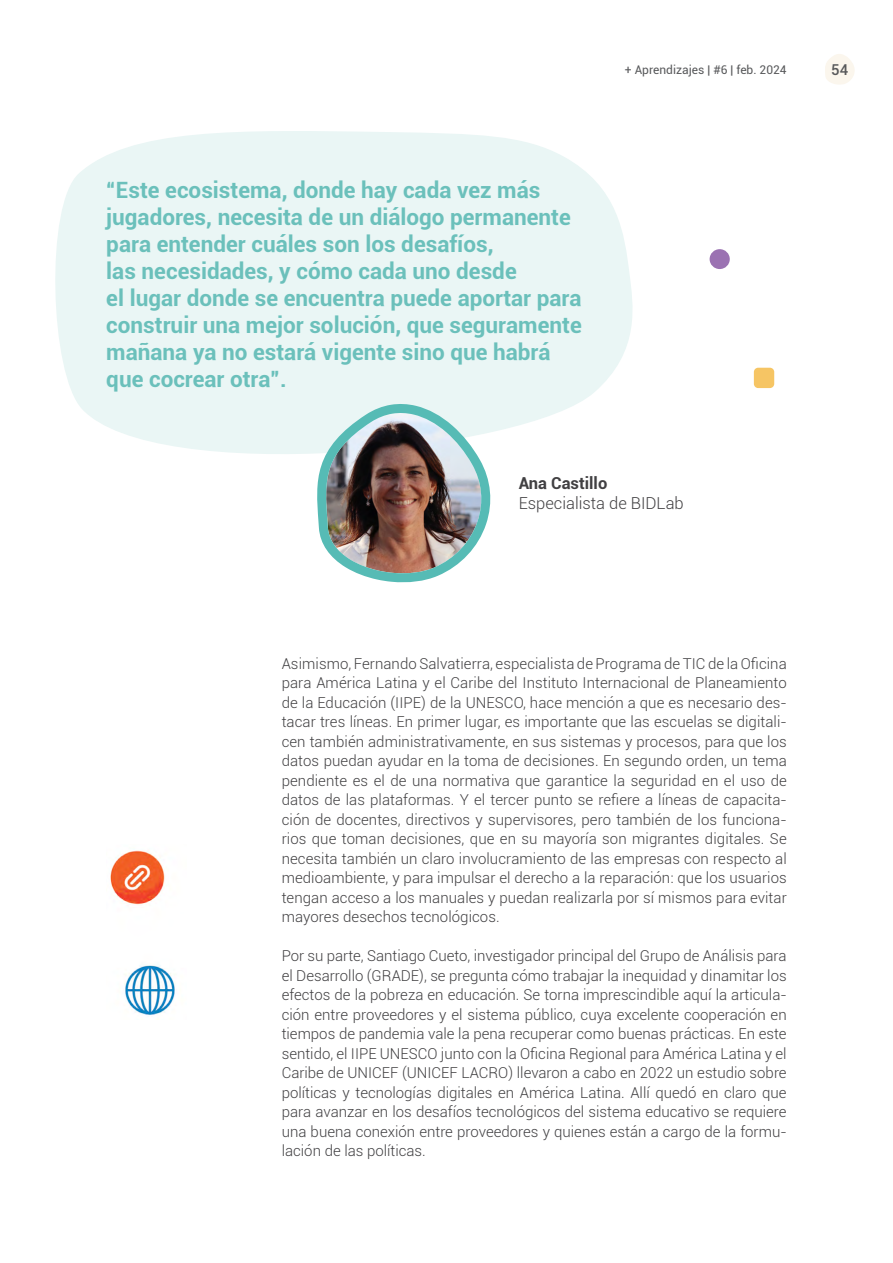
<style>
.page{position:relative;width:893px;height:1263px;background:#fff}
.page>*{position:absolute;margin:0;border:0;box-sizing:border-box;transform-origin:0 0}
.t1{font:700 22.5px/27px "Roboto";color:#6bc0bb}
.t2{font:300 16.5px "Roboto";color:#414042}
.t3{font:700 16.5px "Roboto";color:#414042}
.t4{font:300 15px/19.5px "Roboto";color:#414042;text-align:justify}
.t5{font:500 15px "Roboto";color:#58595b}
.t6{font:12px "Roboto";color:#58595b}
</style>
<div class="page">
<svg style="left:55px;top:131px;width:578px;height:323px;background:#ecf7f6"></svg>
<img style="left:110px;top:850px;width:65px;height:170px">
<div style="left:754px;top:368px;width:20px;height:20px;background:#f6c564;border-radius:4px"></div>
<div style="left:710px;top:249px;width:20px;height:20px;background:#9b72b2;border-radius:50%"></div>
<svg style="left:825px;top:54px;width:30px;height:31px"></svg>
<img style="left:305px;top:397px;width:195px;height:186px">
<p class="t1" style="left:106px;top:176px;width:477px">“Este ecosistema, donde hay cada vez más jugadores, necesita de un diálogo permanente para entender cuáles son los desafíos,<br>las necesidades, y cómo cada uno desde<br>el lugar donde se encuentra puede aportar para construir una mejor solución, que seguramente mañana ya no estará vigente sino que habrá que cocrear otra”.</p>
<p class="t6" style="left:625px;top:61px;width:163px">+ Aprendizajes | #6 | feb. 2024</p>
<p class="t5" style="left:831px;top:59px;width:19px">54</p>
<p class="t3" style="left:519px;top:472px;width:90px">Ana Castillo</p>
<p class="t2" style="left:519px;top:492px;width:166px">Especialista de BIDLab</p>
<p class="t4" style="left:282px;top:653px;width:507px">Asimismo, Fernando Salvatierra, especialista de Programa de TIC de la Oficina para América Latina y el Caribe del Instituto Internacional de Planeamiento de la Educación (IIPE) de la UNESCO, hace mención a que es necesario des&shy;tacar tres líneas. En primer lugar, es importante que las escuelas se digitali&shy;cen también administrativamente, en sus sistemas y procesos, para que los datos puedan ayudar en la toma de decisiones. En segundo orden, un tema pendiente es el de una normativa que garantice la seguridad en el uso de datos de las plataformas. Y el tercer punto se refiere a líneas de capacita&shy;ción de docentes, directivos y supervisores, pero también de los funciona&shy;rios que toman decisiones, que en su mayoría son migrantes digitales. Se necesita también un claro involucramiento de las empresas con respecto al medioambiente, y para impulsar el derecho a la reparación: que los usuarios tengan acceso a los manuales y puedan realizarla por sí mismos para evitar mayores desechos tecnológicos.</p>
<p class="t4" style="left:282px;top:945px;width:506px">Por su parte, Santiago Cueto, investigador principal del Grupo de Análisis para el Desarrollo (GRADE), se pregunta cómo trabajar la inequidad y dinamitar los efectos de la pobreza en educación. Se torna imprescindible aquí la articula&shy;ción entre proveedores y el sistema público, cuya excelente cooperación en tiempos de pandemia vale la pena recuperar como buenas prácticas. En este sentido, el IIPE UNESCO junto con la Oficina Regional para América Latina y el Caribe de UNICEF (UNICEF LACRO) llevaron a cabo en 2022 un estudio sobre políticas y tecnologías digitales en América Latina. Allí quedó en claro que para avanzar en los desafíos tecnológicos del sistema educativo se requiere una buena conexión entre proveedores y quienes están a cargo de la formu&shy;lación de las políticas.</p>
</div>
